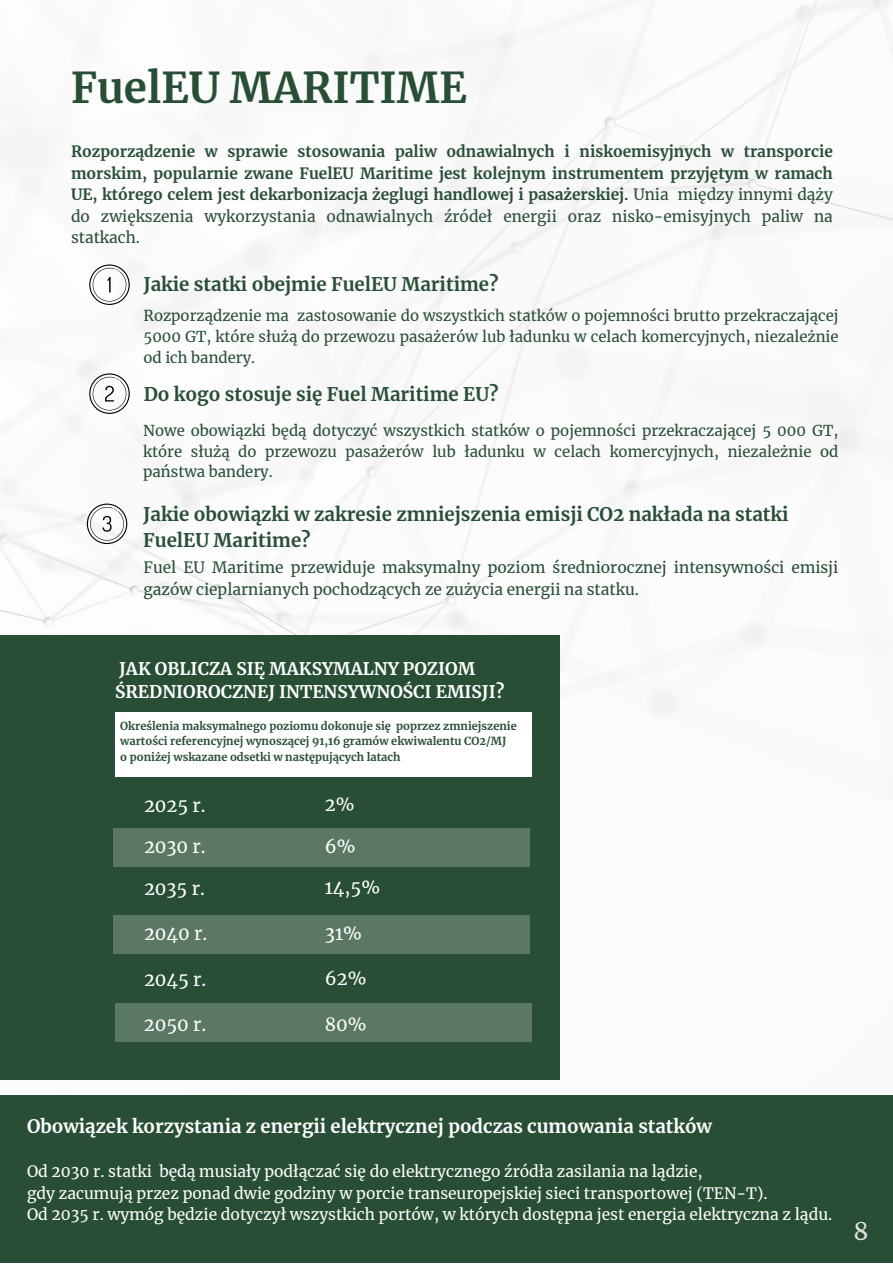
<style>
.page{position:relative;width:893px;height:1264px;background:#fff}
.page>*{position:absolute;margin:0;border:0;box-sizing:border-box;transform-origin:0 0}
.t1{font:700 42px "Merriweather";color:#284e35}
.t2{font:24px "Merriweather";color:#e2e2e2}
.t3{font:700 18.6px/25.8px "Merriweather";color:#284e35}
.t4{font:700 18.45px "Merriweather";color:#fff}
.t5{font:18.15px "Merriweather";color:#fff}
.t6{font:700 17.25px "Merriweather";color:#fff}
.t7{font:15.6px "Merriweather";color:#fff}
.t8{font:700 15.45px/21.5px "Merriweather";color:#284e35;text-align:justify}
.t9{font:15.45px/21.3px "Merriweather";color:#284e35}
.t10{font:14.85px/20.5px "Merriweather";color:#284e35;text-align:justify}
.t11{font:700 10.95px/15.3px "Merriweather";color:#284e35}
.s1{font-weight:400}
</style>
<div class="page">
<img style="left:0;top:0;width:892px;height:1080px">
<div style="left:0;top:635px;width:560px;height:444px;background:#284e35"></div>
<div style="left:115px;top:712px;width:416px;height:64px;background:#fff"></div>
<div style="left:114px;top:828px;width:416px;height:39px;background:#5b7865"></div>
<div style="left:114px;top:914px;width:416px;height:39px;background:#5b7865"></div>
<div style="left:115px;top:1002px;width:416px;height:39px;background:#5b7865"></div>
<svg style="left:89px;top:373px;width:41px;height:41px"></svg>
<svg style="left:89px;top:264px;width:41px;height:41px"></svg>
<svg style="left:87px;top:503px;width:40px;height:41px"></svg>
<div style="left:0;top:1094px;width:892px;height:168px;background:#284e35"></div>
<p class="t1" style="left:71px;top:61px;width:397px">FuelEU MARITIME</p>
<p class="t8" style="left:71px;top:141px;width:763px">Rozporządzenie w sprawie stosowania paliw odnawialnych i niskoemisyjnych w transporcie morskim, popularnie zwane FuelEU Maritime jest kolejnym instrumentem przyjętym w ramach UE, którego celem jest dekarbonizacja żeglugi handlowej i pasażerskiej. <span class="s1">Unia między innymi dąży do zwiększenia wykorzystania odnawialnych źródeł energii oraz nisko-emisyjnych paliw na statkach.</span></p>
<p class="t3" style="left:143px;top:272px;width:356px">Jakie statki obejmie FuelEU Maritime?</p>
<p class="t10" style="left:143px;top:306px;width:696px">Rozporządzenie ma zastosowanie do wszystkich statków o pojemności brutto przekraczającej 5000 GT, które służą do przewozu pasażerów lub ładunku w celach komercyjnych, niezależnie od ich bandery.</p>
<p class="t3" style="left:144px;top:381px;width:356px">Do kogo stosuje się Fuel Maritime EU?</p>
<p class="t10" style="left:143px;top:420px;width:696px">Nowe obowiązki będą dotyczyć wszystkich statków o pojemności przekraczającej 5 000 GT, które służą do przewozu pasażerów lub ładunku w celach komercyjnych, niezależnie od państwa bandery.</p>
<p class="t3" style="left:143px;top:501px;width:646px">Jakie obowiązki w zakresie zmniejszenia emisji CO2 nakłada na statki<br>FuelEU Maritime?</p>
<p class="t9" style="left:143px;top:557px;width:696px">Fuel EU Maritime przewiduje maksymalny poziom średniorocznej intensywności emisji gazów cieplarnianych pochodzących ze zużycia energii na statku.</p>
<p class="t6" style="left:119px;top:658px;width:357px">JAK OBLICZA SIĘ MAKSYMALNY POZIOM</p>
<p class="t6" style="left:115px;top:681px;width:391px">ŚREDNIOROCZNEJ INTENSYWNOŚCI EMISJI?</p>
<p class="t11" style="left:120px;top:718px;width:398px">Określenia maksymalnego poziomu dokonuje się poprzez zmniejszenie wartości referencyjnej wynoszącej 91,16 gramów ekwiwalentu CO2/MJ</p>
<p class="t11" style="left:120px;top:749px;width:282px">o poniżej wskazane odsetki w następujących latach</p>
<p class="t5" style="left:144px;top:793px;width:63px">2025 r.</p>
<p class="t5" style="left:144px;top:835px;width:63px">2030 r.</p>
<p class="t5" style="left:144px;top:877px;width:62px">2035 r.</p>
<p class="t5" style="left:144px;top:922px;width:65px">2040 r.</p>
<p class="t5" style="left:144px;top:968px;width:64px">2045 r.</p>
<p class="t5" style="left:144px;top:1013px;width:64px">2050 r.</p>
<p class="t5" style="left:325px;top:793px;width:31px">2%</p>
<p class="t5" style="left:325px;top:834px;width:32px">6%</p>
<p class="t5" style="left:325px;top:876px;width:57px">14,5%</p>
<p class="t5" style="left:325px;top:922px;width:38px">31%</p>
<p class="t5" style="left:325px;top:967px;width:43px">62%</p>
<p class="t5" style="left:325px;top:1013px;width:43px">80%</p>
<p class="t4" style="left:27px;top:1115px;width:686px">Obowiązek korzystania z energii elektrycznej podczas cumowania statków</p>
<p class="t7" style="left:27px;top:1162px;width:677px">Od 2030 r. statki będą musiały podłączać się do elektrycznego źródła zasilania na lądzie,</p>
<p class="t7" style="left:27px;top:1183px;width:742px">gdy zacumują przez ponad dwie godziny w porcie transeuropejskiej sieci transportowej (TEN-T).</p>
<p class="t7" style="left:27px;top:1204px;width:806px">Od 2035 r. wymóg będzie dotyczył wszystkich portów, w których dostępna jest energia elektryczna z lądu.</p>
<p class="t2" style="left:853px;top:1216px;width:17px">8</p>
</div>
